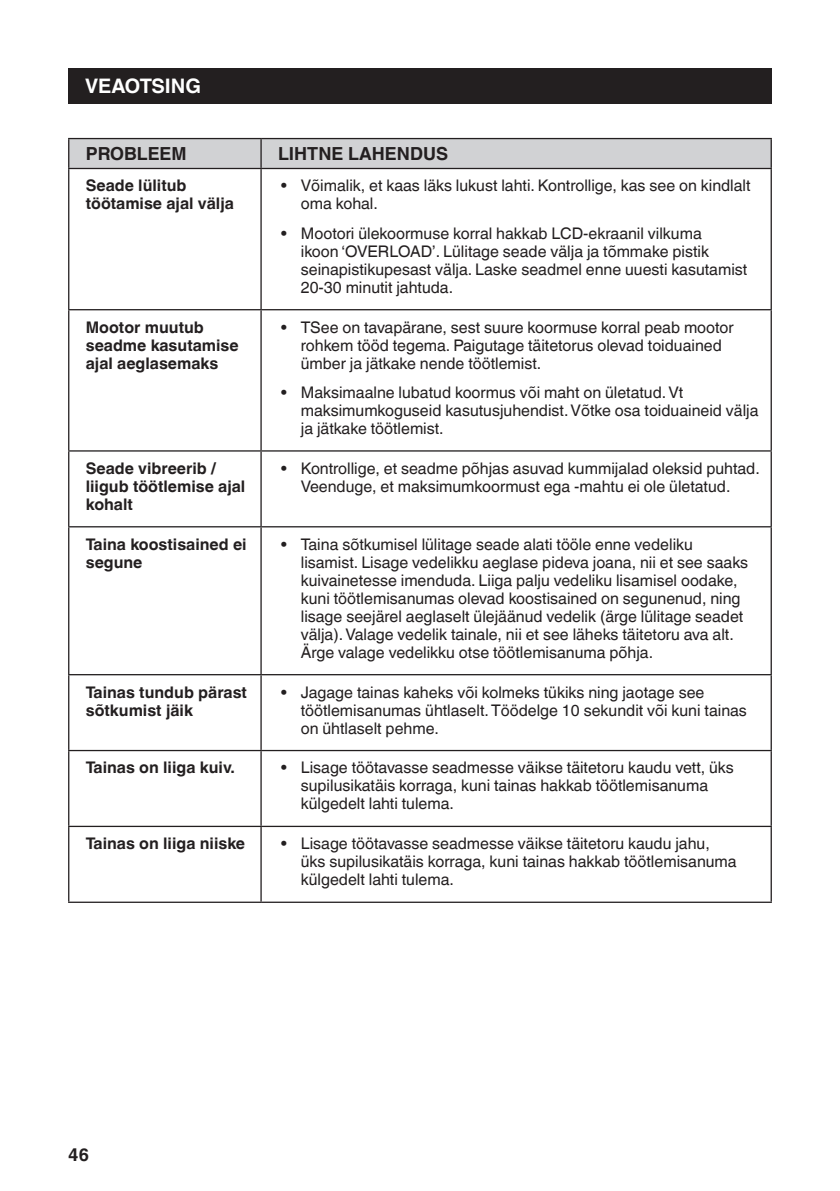
<style>
.page{position:relative;width:840px;height:1191px;background:#fff}
.page>*{position:absolute;margin:0;border:0;box-sizing:border-box;transform-origin:0 0}
.t1{font:700 20px "Helvetica World";color:#fff}
.t2{font:700 18px "Helvetica World";color:#231f20}
.t3{font:16px/18px "Helvetica World";color:#231f20}
.t4{font:700 16px/18px "Helvetica World";color:#231f20}
</style>
<div class="page">
<div style="left:68px;top:68px;width:703px;height:36px;background:#231f20"></div>
<hr style="left:260px;top:451px;width:1px;height:75px;background:#231f20">
<hr style="left:68px;top:526px;width:193px;height:1px;background:#231f20">
<hr style="left:261px;top:526px;width:510px;height:1px;background:#231f20">
<hr style="left:260px;top:527px;width:1px;height:147px;background:#231f20">
<hr style="left:68px;top:674px;width:193px;height:1px;background:#231f20">
<hr style="left:261px;top:674px;width:510px;height:1px;background:#231f20">
<hr style="left:260px;top:675px;width:1px;height:75px;background:#231f20">
<hr style="left:68px;top:750px;width:193px;height:1px;background:#231f20">
<hr style="left:261px;top:750px;width:510px;height:1px;background:#231f20">
<hr style="left:260px;top:751px;width:1px;height:74px;background:#231f20">
<hr style="left:68px;top:825px;width:193px;height:2px;background:#231f20">
<hr style="left:261px;top:825px;width:510px;height:2px;background:#231f20">
<hr style="left:260px;top:827px;width:1px;height:74px;background:#231f20">
<hr style="left:68px;top:901px;width:193px;height:2px;background:#231f20">
<hr style="left:261px;top:901px;width:510px;height:2px;background:#231f20">
<hr style="left:68px;top:451px;width:1px;height:75px;background:#231f20">
<hr style="left:770px;top:451px;width:1px;height:75px;background:#231f20">
<hr style="left:68px;top:527px;width:1px;height:147px;background:#231f20">
<hr style="left:770px;top:527px;width:1px;height:147px;background:#231f20">
<hr style="left:68px;top:675px;width:1px;height:75px;background:#231f20">
<hr style="left:770px;top:675px;width:1px;height:75px;background:#231f20">
<hr style="left:68px;top:751px;width:1px;height:74px;background:#231f20">
<hr style="left:770px;top:751px;width:1px;height:74px;background:#231f20">
<hr style="left:68px;top:827px;width:1px;height:74px;background:#231f20">
<hr style="left:770px;top:827px;width:1px;height:74px;background:#231f20">
<hr style="left:68px;top:169px;width:1px;height:140px;background:#231f20">
<hr style="left:260px;top:169px;width:1px;height:140px;background:#231f20">
<hr style="left:770px;top:169px;width:1px;height:140px;background:#231f20">
<hr style="left:68px;top:309px;width:193px;height:1px;background:#231f20">
<hr style="left:68px;top:310px;width:1px;height:140px;background:#231f20">
<hr style="left:68px;top:450px;width:193px;height:1px;background:#231f20">
<hr style="left:261px;top:309px;width:510px;height:1px;background:#231f20">
<hr style="left:260px;top:310px;width:1px;height:140px;background:#231f20">
<hr style="left:770px;top:310px;width:1px;height:140px;background:#231f20">
<hr style="left:261px;top:450px;width:510px;height:1px;background:#231f20">
<hr style="left:68px;top:138px;width:193px;height:1px;background:#231f20">
<hr style="left:261px;top:138px;width:510px;height:1px;background:#231f20">
<svg style="left:68px;top:139px;width:703px;height:29px;background:#ceced0"></svg>
<hr style="left:261px;top:168px;width:510px;height:1px;background:#231f20">
<hr style="left:68px;top:168px;width:193px;height:1px;background:#231f20">
<p class="t1" style="left:85px;top:75px;width:117px">VEAOTSING</p>
<p class="t2" style="left:86px;top:143px;width:102px">PROBLEEM</p>
<p class="t2" style="left:278px;top:143px;width:171px">LIHTNE LAHENDUS</p>
<p class="t4" style="left:86px;top:177px;width:150px">Seade lülitub töötamise ajal välja</p>
<p class="t3" style="left:300px;top:177px;width:451px;text-indent:-20px">• Võimalik, et kaas läks lukust lahti. Kontrollige, kas see on kindlalt oma kohal.</p>
<p class="t3" style="left:300px;top:224px;width:448px;text-indent:-20px">• Mootori ülekoormuse korral hakkab LCD-ekraanil vilkuma<br>ikoon ‘OVERLOAD’. Lülitage seade välja ja tõmmake pistik seinapistikupesast välja. Laske seadmel enne uuesti kasutamist 20-30 minutit jahtuda.</p>
<p class="t4" style="left:86px;top:318px;width:154px">Mootor muutub seadme kasutamise ajal aeglasemaks</p>
<p class="t3" style="left:300px;top:318px;width:434px;text-indent:-20px">• TSee on tavapärane, sest suure koormuse korral peab mootor rohkem tööd tegema. Paigutage täitetorus olevad toiduained ümber ja jätkake nende töötlemist.</p>
<p class="t3" style="left:300px;top:383px;width:459px;text-indent:-20px">• Maksimaalne lubatud koormus või maht on ületatud. Vt maksimumkoguseid kasutusjuhendist. Võtke osa toiduaineid välja ja jätkake töötlemist.</p>
<p class="t4" style="left:86px;top:459px;width:161px">Seade vibreerib / liigub töötlemise ajal kohalt</p>
<p class="t3" style="left:281px;top:459px;width:480px;text-align:center">• Kontrollige, et seadme põhjas asuvad kummijalad oleksid puhtad.<br>Veenduge, et maksimumkoormust ega -mahtu ei ole ületatud.</p>
<p class="t4" style="left:86px;top:535px;width:162px">Taina koostisained ei segune</p>
<p class="t3" style="left:300px;top:535px;width:448px;text-indent:-20px">• Taina sõtkumisel lülitage seade alati tööle enne vedeliku lisamist. Lisage vedelikku aeglase pideva joana, nii et see saaks kuivainetesse imenduda. Liiga palju vedeliku lisamisel oodake, kuni töötlemisanumas olevad koostisained on segunenud, ning lisage seejärel aeglaselt ülejäänud vedelik (ärge lülitage seadet välja). Valage vedelik tainale, nii et see läheks täitetoru ava alt.<br>Ärge valage vedelikku otse töötlemisanuma põhja.</p>
<p class="t4" style="left:86px;top:683px;width:163px">Tainas tundub pärast sõtkumist jäik</p>
<p class="t3" style="left:300px;top:683px;width:447px;text-indent:-20px">• Jagage tainas kaheks või kolmeks tükiks ning jaotage see töötlemisanumas ühtlaselt. Töödelge 10 sekundit või kuni tainas on ühtlaselt pehme.</p>
<p class="t4" style="left:86px;top:759px;width:151px">Tainas on liiga kuiv.</p>
<p class="t3" style="left:300px;top:759px;width:434px;text-indent:-20px">• Lisage töötavasse seadmesse väikse täitetoru kaudu vett, üks supilusikatäis korraga, kuni tainas hakkab töötlemisanuma külgedelt lahti tulema.</p>
<p class="t4" style="left:86px;top:834px;width:161px">Tainas on liiga niiske</p>
<p class="t3" style="left:300px;top:834px;width:437px;text-indent:-20px">• Lisage töötavasse seadmesse väikse täitetoru kaudu jahu, üks supilusikatäis korraga, kuni tainas hakkab töötlemisanuma külgedelt lahti tulema.</p>
<p class="t2" style="left:68px;top:1143px;width:22px">46</p>
</div>
